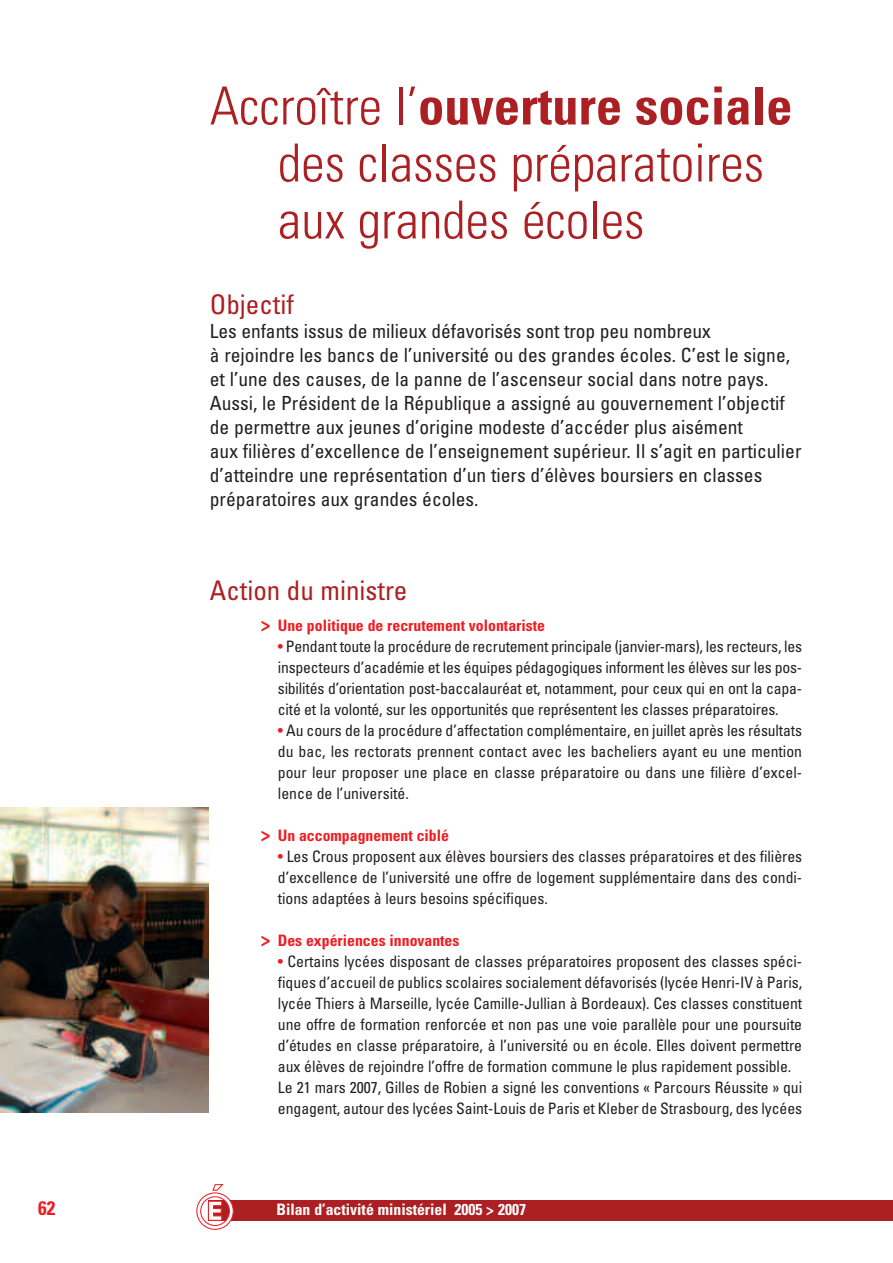
<style>
.page{position:relative;width:893px;height:1263px;background:#fff}
.page>*{position:absolute;margin:0;border:0;box-sizing:border-box;transform-origin:0 0}
.t1{font:300 condensed 52.5px/57px "Univers";color:#ac1f22}
.t2{font:condensed 27px "Univers";color:#ac1f22}
.t3{font:condensed 19.5px/24px "Univers";color:#231f20}
.t4{font:700 condensed 19.5px "Univers";color:#ee1d23}
.t5{font:condensed 15.75px/21px "Univers";letter-spacing:-.005em;color:#231f20;text-align:justify}
.t6{font:700 condensed 15.75px "Univers";color:#ee1d23}
.t7{font:700 condensed 15.75px "Univers";color:#fff}
.s1{font-weight:700}
.s2{font-size:19.5px}
.s3{color:#ee1d23}
</style>
<div class="page">
<div style="left:208px;top:1200px;width:685px;height:20px;background:#ac1f22"></div>
<svg style="left:196px;top:1184px;width:38px;height:46px"></svg>
<img style="left:0;top:808px;width:208px;height:304px">
<h1 class="t1" style="left:278px;top:82px;width:516px;text-indent:-68px">Accroître l’<span class="s1">ouverture sociale </span>des classes préparatoires aux grandes écoles</h1>
<h2 class="t2" style="left:210px;top:294px;width:85px">Objectif</h2>
<p class="t3" style="left:210px;top:320px;width:593px">Les enfants issus de milieux défavorisés sont trop peu nombreux<br>à rejoindre les bancs de l’université ou des grandes écoles. C’est le signe, et l’une des causes, de la panne de l’ascenseur social dans notre pays.<br>Aussi, le Président de la République a assigné au gouvernement l’objectif de permettre aux jeunes d’origine modeste d’accéder plus aisément<br>aux filières d’excellence de l’enseignement supérieur. Il s’agit en particulier d’atteindre une représentation d’un tiers d’élèves boursiers en classes préparatoires aux grandes écoles.</p>
<h2 class="t2" style="left:210px;top:580px;width:199px">Action du ministre</h2>
<p class="t6" style="left:261px;top:620px;width:286px"><span class="s2">&gt;</span> Une politique de recrutement volontariste</p>
<p class="t5" style="left:278px;top:637px;width:526px"><span class="s3">•</span> Pendant toute la procédure de recrutement principale (janvier-mars), les recteurs, les inspecteurs d’académie et les équipes pédagogiques informent les élèves sur les pos&shy;sibilités d’orientation post-baccalauréat et, notamment, pour ceux qui en ont la capa&shy;cité et la volonté, sur les opportunités que représentent les classes préparatoires.</p>
<p class="t5" style="left:278px;top:721px;width:526px"><span class="s3">•</span> Au cours de la procédure d’affectation complémentaire, en juillet après les résultats du bac, les rectorats prennent contact avec les bacheliers ayant eu une mention pour leur proposer une place en classe préparatoire ou dans une filière d’excel&shy;lence de l’université.</p>
<p class="t6" style="left:261px;top:830px;width:190px"><span class="s2">&gt;</span> Un accompagnement ciblé</p>
<p class="t5" style="left:278px;top:847px;width:526px"><span class="s3">•</span> Les Crous proposent aux élèves boursiers des classes préparatoires et des filières d’excellence de l’université une offre de logement supplémentaire dans des condi&shy;tions adaptées à leurs besoins spécifiques.</p>
<p class="t6" style="left:261px;top:935px;width:200px"><span class="s2">&gt;</span> Des expériences innovantes</p>
<p class="t5" style="left:278px;top:952px;width:526px;text-align:left"><span class="s3">•</span> Certains lycées disposant de classes préparatoires proposent des classes spéci&shy;fiques d’accueil de publics scolaires socialement défavorisés (lycée Henri-IV à Paris, lycée Thiers à Marseille, lycée Camille-Jullian à Bordeaux). Ces classes constituent une offre de formation renforcée et non pas une voie parallèle pour une poursuite d’études en classe préparatoire, à l’université ou en école. Elles doivent permettre aux élèves de rejoindre l’offre de formation commune le plus rapidement possible.<br>Le 21 mars 2007, Gilles de Robien a signé les conventions « Parcours Réussite » qui engagent, autour des lycées Saint-Louis de Paris et Kleber de Strasbourg, des lycées</p>
<p class="t4" style="left:38px;top:1201px;width:19px">62</p>
<p class="t7" style="left:276px;top:1203px;width:251px">Bilan d’activité ministériel 2005 &gt; 2007</p>
</div>
